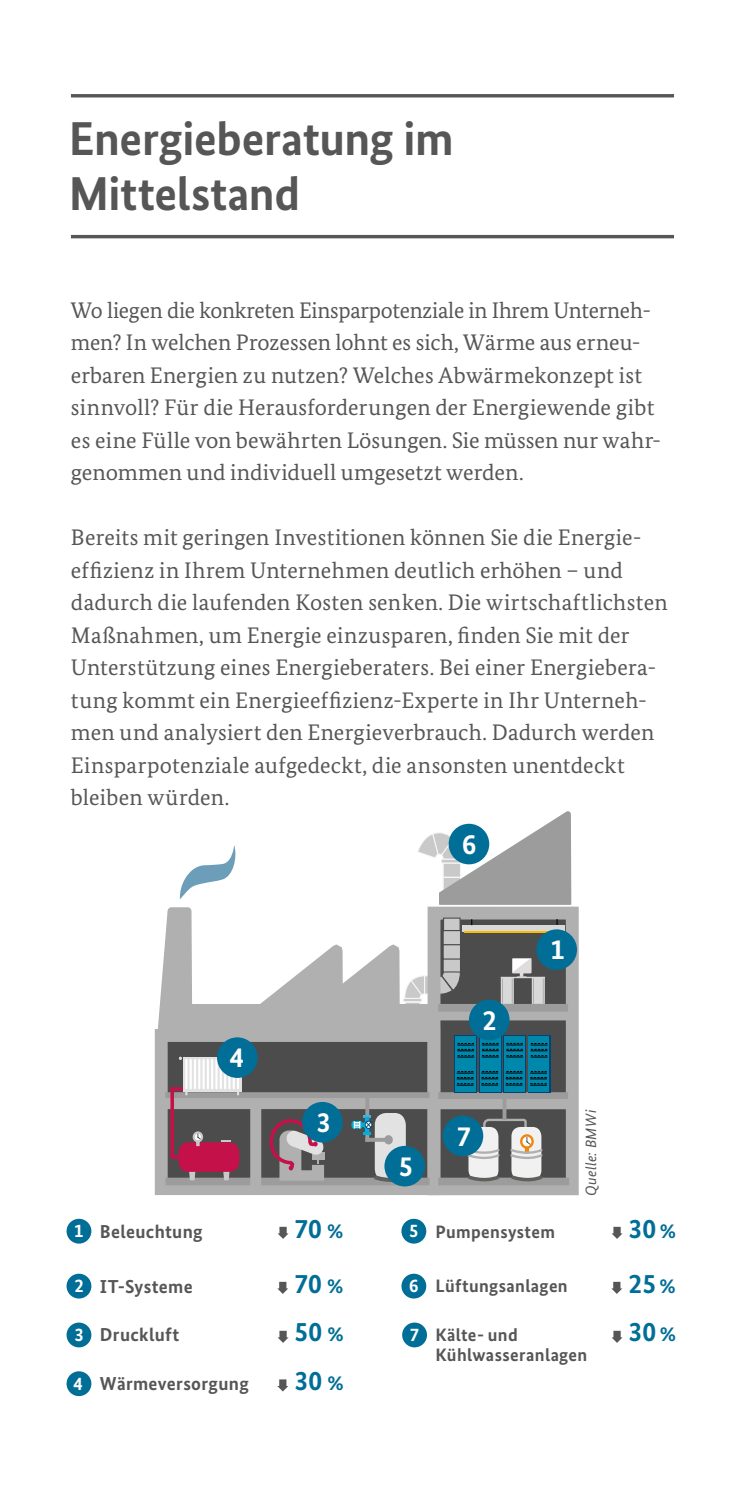
<style>
.page{position:relative;width:745px;height:1489px;background:#fff}
.page>*{position:absolute;margin:0;border:0;box-sizing:border-box;transform-origin:0 0}
.t1{font:700 47.5px/55px "Bundes Sans";letter-spacing:-.005em;color:#565656}
.t2{font:700 28.5px "Bundes Sans";color:#fff}
.t3{font:700 27.5px "Bundes Sans";letter-spacing:.005em;color:#006e97}
.t4{font:22.5px/32.5px "Bundes Serif";letter-spacing:.01em;color:#565656}
.t5{font:700 18.75px "Bundes Sans";letter-spacing:.015em;color:#565656}
.t6{font:700 18px "Bundes Sans";letter-spacing:.02em;color:#565656}
.t7{font:italic 15px "Bundes Sans";letter-spacing:.02em;color:#565656}
.s1{color:#fff}
.s2{font-size:20.75px}
.s3{font-size:18.75px;color:#fff}
</style>
<div class="page">
<hr style="left:71px;top:94px;width:602px;height:3px;background:#565656">
<hr style="left:71px;top:235px;width:602px;height:3px;background:#565656">
<div style="left:433px;top:913px;width:138px;height:275px;background:#4d4c4c"></div>
<div style="left:427px;top:906px;width:151px;height:289px;border:13px solid #afb0af"></div>
<div style="left:161px;top:1035px;width:272px;height:153px;background:#4d4c4c"></div>
<div style="left:155px;top:1029px;width:285px;height:165px;border:13px solid #afb0af"></div>
<div style="left:165px;top:1177px;width:264px;height:8px;background:#9d9c9c"></div>
<svg style="left:157px;top:907px;width:35px;height:124px"></svg>
<div style="left:250px;top:1104px;width:11px;height:88px;background:#afb0af"></div>
<svg style="left:179px;top:845px;width:57px;height:54px"></svg>
<div style="left:433px;top:1098px;width:137px;height:11px;background:#afb0af"></div>
<div style="left:187px;top:1004px;width:243px;height:27px;background:#afb0af"></div>
<div style="left:438px;top:1177px;width:130px;height:8px;background:#9d9c9c"></div>
<div style="left:438px;top:1092px;width:129px;height:6px;background:#9d9c9c"></div>
<div style="left:165px;top:1092px;width:264px;height:7px;background:#9d9c9c"></div>
<svg style="left:222px;top:1171px;width:8px;height:9px"></svg>
<div style="left:162px;top:1097px;width:271px;height:12px;background:#afb0af"></div>
<svg style="left:483px;top:1117px;width:44px;height:9px"></svg>
<div style="left:468px;top:1126px;width:30px;height:53px;background:#f2f1f1;border-radius:9px"></div>
<div style="left:511px;top:1126px;width:30px;height:53px;background:#f2f1f1;border-radius:9px"></div>
<div style="left:519px;top:1134px;width:14px;height:14px;border:2px solid #f18507;border-radius:6px"></div>
<svg style="left:467px;top:1136px;width:76px;height:25px"></svg>
<svg style="left:464px;top:1172px;width:82px;height:10px"></svg>
<div style="left:178px;top:1142px;width:61px;height:29px;background:#c4114a;border-radius:10px"></div>
<div style="left:374px;top:1112px;width:31px;height:68px;background:#e3e2e2;border-radius:12px"></div>
<svg style="left:221px;top:1140px;width:9px;height:2px"></svg>
<div style="left:192px;top:1131px;width:11px;height:11px;border:2px solid #c9c9ca;border-radius:4px"></div>
<svg style="left:267px;top:1119px;width:57px;height:61px"></svg>
<div style="left:365px;top:1097px;width:4px;height:44px;border:2px solid #9d9c9c"></div>
<div style="left:365px;top:1137px;width:24px;height:4px;border:2px solid #9d9c9c"></div>
<svg style="left:351px;top:1120px;width:11px;height:8px"></svg>
<svg style="left:353px;top:1115px;width:18px;height:19px"></svg>
<svg style="left:370px;top:1171px;width:23px;height:12px"></svg>
<div style="left:384px;top:1135px;width:8px;height:9px;background:#9d9c9c;border-radius:50%"></div>
<svg style="left:183px;top:1057px;width:58px;height:34px"></svg>
<hr style="left:194px;top:1059px;width:2px;height:29px;background:#fff">
<hr style="left:198px;top:1059px;width:2px;height:29px;background:#fff">
<hr style="left:207px;top:1059px;width:2px;height:29px;background:#fff">
<hr style="left:202px;top:1059px;width:2px;height:29px;background:#fff">
<hr style="left:189px;top:1059px;width:3px;height:29px;background:#fff">
<hr style="left:185px;top:1059px;width:2px;height:29px;background:#fff">
<hr style="left:228px;top:1059px;width:2px;height:29px;background:#fff">
<hr style="left:232px;top:1059px;width:3px;height:29px;background:#fff">
<hr style="left:237px;top:1059px;width:2px;height:29px;background:#fff">
<svg style="left:168px;top:1085px;width:33px;height:95px"></svg>
<hr style="left:211px;top:1059px;width:2px;height:29px;background:#fff">
<hr style="left:215px;top:1059px;width:2px;height:29px;background:#fff">
<hr style="left:224px;top:1059px;width:2px;height:29px;background:#fff">
<hr style="left:219px;top:1059px;width:3px;height:29px;background:#fff">
<div style="left:502px;top:1093px;width:4px;height:26px;border:2px solid #9d9c9c"></div>
<svg style="left:479px;top:1057px;width:22px;height:35px"></svg>
<svg style="left:479px;top:1057px;width:21px;height:34px"></svg>
<svg style="left:481px;top:1063px;width:17px;height:22px"></svg>
<svg style="left:503px;top:1057px;width:22px;height:35px"></svg>
<div style="left:504px;top:1035px;width:20px;height:56px;background:#0087ac"></div>
<svg style="left:505px;top:1071px;width:17px;height:14px"></svg>
<svg style="left:528px;top:1057px;width:22px;height:35px"></svg>
<div style="left:528px;top:1036px;width:21px;height:55px;background:#0087ac"></div>
<svg style="left:530px;top:1071px;width:16px;height:14px"></svg>
<svg style="left:454px;top:1035px;width:23px;height:57px"></svg>
<svg style="left:456px;top:1071px;width:17px;height:14px"></svg>
<svg style="left:244px;top:811px;width:327px;height:246px"></svg>
<div style="left:442px;top:1115px;width:41px;height:41px;background:#006e97;border-radius:50%"></div>
<div style="left:384px;top:1145px;width:41px;height:41px;background:#006e97;border-radius:50%"></div>
<div style="left:217px;top:1037px;width:40px;height:40px;background:#006e97;border-radius:50%"></div>
<div style="left:302px;top:1101px;width:40px;height:41px;background:#006e97;border-radius:50%"></div>
<div style="left:468px;top:999px;width:41px;height:41px;background:#006e97;border-radius:50%"></div>
<div style="left:536px;top:929px;width:40px;height:40px;background:#006e97;border-radius:50%"></div>
<div style="left:448px;top:823px;width:41px;height:41px;background:#006e97;border-radius:50%"></div>
<svg style="left:277px;top:1281px;width:11px;height:12px"></svg>
<div style="left:66px;top:1273px;width:25px;height:25px;background:#006e97;border-radius:50%"></div>
<svg style="left:277px;top:1330px;width:11px;height:12px"></svg>
<div style="left:66px;top:1322px;width:25px;height:25px;background:#006e97;border-radius:50%"></div>
<svg style="left:277px;top:1379px;width:11px;height:12px"></svg>
<div style="left:66px;top:1371px;width:25px;height:24px;background:#006e97;border-radius:50%"></div>
<svg style="left:277px;top:1226px;width:11px;height:12px"></svg>
<div style="left:66px;top:1218px;width:25px;height:25px;background:#006e97;border-radius:50%"></div>
<svg style="left:611px;top:1226px;width:11px;height:12px"></svg>
<div style="left:401px;top:1218px;width:25px;height:25px;background:#006e97;border-radius:50%"></div>
<svg style="left:611px;top:1330px;width:11px;height:12px"></svg>
<div style="left:402px;top:1322px;width:24px;height:25px;background:#006e97;border-radius:50%"></div>
<div style="left:401px;top:1273px;width:25px;height:25px;background:#006e97;border-radius:50%"></div>
<svg style="left:611px;top:1281px;width:11px;height:12px"></svg>
<h2 class="t1" style="left:69px;top:111px;width:386px">Energieberatung im<br>Mittelstand</h2>
<p class="t4" style="left:71px;top:293px;width:591px">Wo liegen die konkreten Einsparpotenziale in Ihrem Unterneh&shy;men? In welchen Prozessen lohnt es sich, Wärme aus erneu&shy;erbaren Energien zu nutzen? Welches Abwärmekonzept ist sinnvoll? Für die Herausforderungen der Energiewende gibt es eine Fülle von bewährten Lösungen. Sie müssen nur wahr&shy;genommen und individuell umgesetzt werden.</p>
<p class="t4" style="left:71px;top:521px;width:597px">Bereits mit geringen Investitionen können Sie die Energie&shy;effizienz in Ihrem Unternehmen deutlich erhöhen – und dadurch die laufenden Kosten senken. Die wirtschaftlichsten Maßnahmen, um Energie einzusparen, finden Sie mit der Unterstützung eines Energieberaters. Bei einer Energiebera&shy;tung kommt ein Energieeffizienz-Experte in Ihr Unterneh&shy;men und analysiert den Energieverbrauch. Dadurch werden Einsparpotenziale aufgedeckt, die ansonsten unentdeckt bleiben würden.</p>
<p class="t2" style="left:230px;top:1039px;width:16px">4</p>
<p class="t2" style="left:316px;top:1104px;width:16px">3</p>
<p class="t2" style="left:462px;top:826px;width:16px">6</p>
<p class="t2" style="left:398px;top:1148px;width:16px">5</p>
<p class="t2" style="left:482px;top:1002px;width:16px">2</p>
<p class="t2" style="left:456px;top:1118px;width:16px">7</p>
<p class="t2" style="left:550px;top:932px;width:16px">1</p>
<p class="t7" style="left:581px;top:1196px;width:88px;rotate:-90deg">Quelle: BMWi</p>
<p class="t5" style="left:74px;top:1219px;width:130px"><span class="s1">1</span> Beleuchtung</p>
<p class="t3" style="left:294px;top:1211px;width:50px">70 <span class="s2">%</span></p>
<p class="t6" style="left:409px;top:1220px;width:148px"><span class="s3">5</span> Pumpensystem</p>
<p class="t3" style="left:628px;top:1211px;width:49px">30<span class="s2">%</span></p>
<p class="t5" style="left:74px;top:1274px;width:120px"><span class="s1">2</span> IT-Systeme</p>
<p class="t3" style="left:294px;top:1266px;width:50px">70 <span class="s2">%</span></p>
<p class="t5" style="left:74px;top:1323px;width:106px"><span class="s1">3</span> Druckluft</p>
<p class="t3" style="left:294px;top:1315px;width:51px">50 <span class="s2">%</span></p>
<p class="t5" style="left:73px;top:1371px;width:177px"><span class="s1">4</span> Wärmeversorgung</p>
<p class="t3" style="left:294px;top:1363px;width:51px">30 <span class="s2">%</span></p>
<p class="t6" style="left:409px;top:1274px;width:160px"><span class="s3">6</span> Lüftungsanlagen</p>
<p class="t3" style="left:628px;top:1266px;width:49px">25<span class="s2">%</span></p>
<p class="t6" style="left:409px;top:1324px;width:109px"><span class="s3">7</span> Kälte- und</p>
<p class="t3" style="left:628px;top:1315px;width:49px">30<span class="s2">%</span></p>
<p class="t6" style="left:435px;top:1343px;width:153px">Kühlwasseranlagen</p>
</div>
